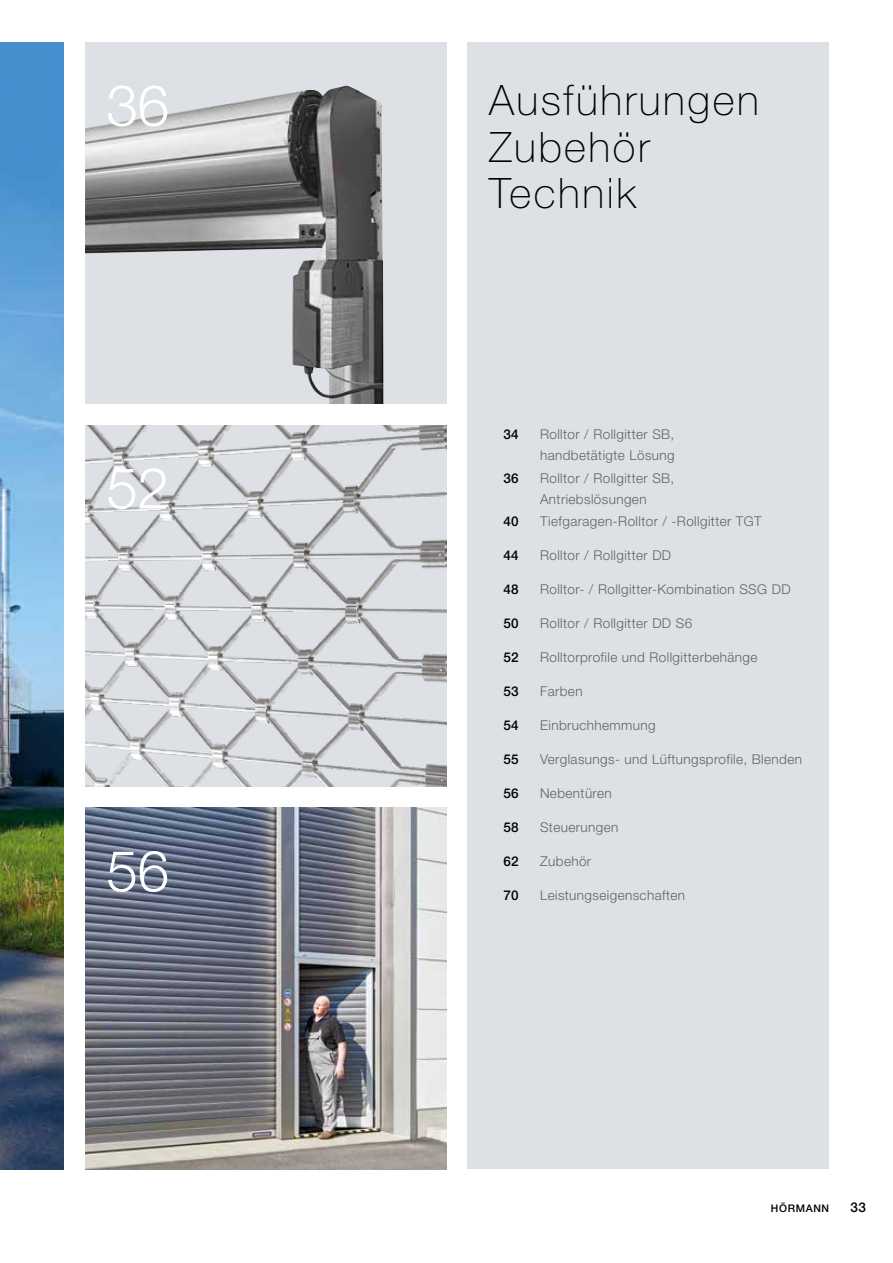
<style>
.page{position:relative;width:893px;height:1263px;background:#fff}
.page>*{position:absolute;margin:0;border:0;box-sizing:border-box;transform-origin:0 0}
.t1{font:300 57px "Hoermann Helvetica Neue";color:#fff}
.t2{font:100 42px/46.5px "Hoermann Helvetica Neue";letter-spacing:.06em;color:#000}
.t3{font:300 13.5px/21px "Hoermann Helvetica Neue";letter-spacing:.03em;color:#626261}
.t4{font:500 13.5px "Hoermann Helvetica Neue";letter-spacing:.03em;color:#000}
.t5{font:500 10.5px "Hoermann Helvetica Neue";letter-spacing:.06em;color:#000}
</style>
<div class="page">
<img style="left:0;top:43px;width:64px;height:1126px">
<div style="left:468px;top:43px;width:361px;height:1126px;background:#dde1e5"></div>
<img style="left:85px;top:808px;width:361px;height:361px">
<div style="left:85px;top:43px;width:361px;height:361px;background:#dde1e5"></div>
<img style="left:85px;top:86px;width:299px;height:318px">
<img style="left:85px;top:425px;width:361px;height:362px">
<h1 class="t1" style="left:106px;top:65px;width:64px">36</h1>
<h1 class="t1" style="left:106px;top:448px;width:64px">52</h1>
<h1 class="t1" style="left:106px;top:831px;width:64px">56</h1>
<h2 class="t2" style="left:489px;top:74px;width:271px">Ausführungen<br>Zubehör<br>Technik</h2>
<p class="t4" style="left:503px;top:425px;width:17px">34</p>
<p class="t3" style="left:540px;top:423px;width:136px">Rolltor / Rollgitter SB, handbetätigte Lösung</p>
<p class="t4" style="left:503px;top:468px;width:17px">36</p>
<p class="t3" style="left:540px;top:466px;width:136px">Rolltor / Rollgitter SB,<br>Antriebslösungen</p>
<p class="t4" style="left:503px;top:512px;width:17px">40</p>
<p class="t3" style="left:540px;top:510px;width:223px">Tiefgaragen-Rolltor / -Rollgitter TGT</p>
<p class="t4" style="left:503px;top:546px;width:17px">44</p>
<p class="t3" style="left:540px;top:544px;width:133px">Rolltor / Rollgitter DD</p>
<p class="t4" style="left:503px;top:580px;width:17px">48</p>
<p class="t3" style="left:540px;top:578px;width:252px">Rolltor- / Rollgitter-Kombination SSG DD</p>
<p class="t4" style="left:503px;top:614px;width:17px">50</p>
<p class="t3" style="left:540px;top:612px;width:154px">Rolltor / Rollgitter DD S6</p>
<p class="t4" style="left:503px;top:648px;width:17px">52</p>
<p class="t3" style="left:540px;top:646px;width:219px">Rolltorprofile und Rollgitterbehänge</p>
<p class="t4" style="left:503px;top:682px;width:17px">53</p>
<p class="t3" style="left:540px;top:680px;width:44px">Farben</p>
<p class="t4" style="left:503px;top:716px;width:17px">54</p>
<p class="t3" style="left:540px;top:714px;width:117px">Einbruchhemmung</p>
<p class="t4" style="left:503px;top:750px;width:17px">55</p>
<p class="t3" style="left:540px;top:748px;width:263px">Verglasungs- und Lüftungsprofile, Blenden</p>
<p class="t4" style="left:503px;top:784px;width:17px">56</p>
<p class="t3" style="left:540px;top:782px;width:73px">Nebentüren</p>
<p class="t4" style="left:503px;top:818px;width:17px">58</p>
<p class="t3" style="left:540px;top:816px;width:80px">Steuerungen</p>
<p class="t4" style="left:503px;top:852px;width:17px">62</p>
<p class="t3" style="left:540px;top:850px;width:53px">Zubehör</p>
<p class="t4" style="left:503px;top:886px;width:17px">70</p>
<p class="t3" style="left:540px;top:884px;width:147px">Leistungseigenschaften</p>
<p class="t5" style="left:771px;top:1201px;width:60px">HÖRMANN</p>
<p class="t4" style="left:850px;top:1198px;width:17px">33</p>
</div>
